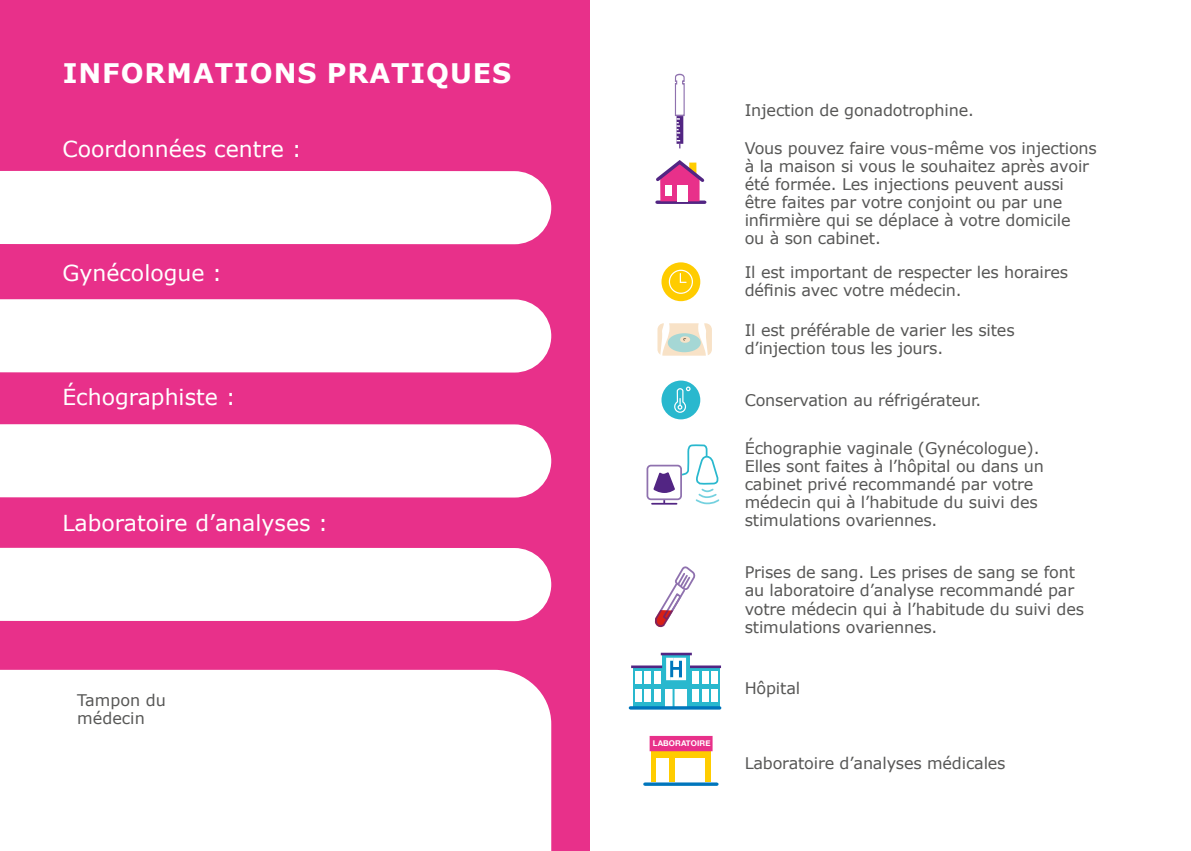
<style>
.page{position:relative;width:1191px;height:851px;background:#fff}
.page>*{position:absolute;margin:0;border:0;box-sizing:border-box;transform-origin:0 0}
.t1{font:700 27px "Verdana";letter-spacing:.035em;color:#fff}
.t2{font:22px "Verdana";color:#fff}
.t3{font:16px/18px "Verdana";letter-spacing:-.01em;color:#575756}
.t4{font:700 8px "Helvetica Neue";letter-spacing:.015em;color:#fff}
</style>
<div class="page">
<div style="left:651px;top:739px;width:59px;height:43px;background:#fc0"></div>
<svg style="left:649px;top:735px;width:63px;height:16px"></svg>
<div style="left:675px;top:758px;width:30px;height:24px;background:#fff"></div>
<div style="left:656px;top:758px;width:13px;height:24px;background:#fff"></div>
<hr style="left:645px;top:782px;width:72px;height:3px;background:#0076bc">
<svg style="left:657px;top:201px;width:48px;height:3px"></svg>
<svg style="left:656px;top:160px;width:50px;height:41px"></svg>
<div style="left:661px;top:262px;width:39px;height:39px;background:#fc0;border-radius:50%"></div>
<div style="left:669px;top:269px;width:24px;height:25px;border:1px solid #fff;border-radius:50%"></div>
<svg style="left:679px;top:272px;width:8px;height:11px"></svg>
<svg style="left:633px;top:680px;width:29px;height:26px"></svg>
<div style="left:689px;top:667px;width:30px;height:40px;background:#29b8ce"></div>
<div style="left:662px;top:654px;width:28px;height:53px;background:#29b8ce"></div>
<svg style="left:631px;top:652px;width:90px;height:28px"></svg>
<div style="left:665px;top:688px;width:22px;height:19px;background:#fff"></div>
<svg style="left:672px;top:688px;width:2px;height:18px"></svg>
<div style="left:654px;top:671px;width:6px;height:12px;background:#fff"></div>
<div style="left:654px;top:689px;width:6px;height:12px;background:#fff"></div>
<div style="left:711px;top:671px;width:7px;height:12px;background:#fff"></div>
<div style="left:711px;top:689px;width:7px;height:12px;background:#fff"></div>
<div style="left:635px;top:671px;width:6px;height:12px;background:#fff"></div>
<div style="left:635px;top:689px;width:6px;height:12px;background:#fff"></div>
<div style="left:692px;top:671px;width:7px;height:12px;background:#fff"></div>
<div style="left:692px;top:689px;width:7px;height:12px;background:#fff"></div>
<div style="left:644px;top:671px;width:7px;height:12px;background:#fff"></div>
<div style="left:644px;top:689px;width:7px;height:12px;background:#fff"></div>
<div style="left:702px;top:671px;width:6px;height:12px;background:#fff"></div>
<div style="left:702px;top:689px;width:6px;height:12px;background:#fff"></div>
<hr style="left:630px;top:706px;width:89px;height:3px;background:#0076bc">
<svg style="left:654px;top:566px;width:42px;height:62px"></svg>
<svg style="left:674px;top:73px;width:11px;height:75px"></svg>
<div style="left:646px;top:464px;width:36px;height:36px;border:2px solid #522583;border-radius:4px"></div>
<svg style="left:652px;top:323px;width:68px;height:182px"></svg>
<div style="left:0;top:0;width:590px;height:850px;background:#e8308a"></div>
<div style="left:0;top:170px;width:551px;height:75px;background:#fff"></div>
<div style="left:0;top:299px;width:551px;height:74px;background:#fff"></div>
<div style="left:0;top:424px;width:551px;height:74px;background:#fff"></div>
<div style="left:0;top:547px;width:551px;height:75px;background:#fff"></div>
<div style="left:0;top:669px;width:551px;height:181px;background:#fff"></div>
<h1 class="t1" style="left:63px;top:54px;width:450px">INFORMATIONS PRATIQUES</h1>
<h2 class="t2" style="left:62px;top:133px;width:241px">Coordonnées centre :</h2>
<h2 class="t2" style="left:62px;top:258px;width:161px">Gynécologue :</h2>
<h2 class="t2" style="left:62px;top:382px;width:175px">Échographiste :</h2>
<h2 class="t2" style="left:62px;top:508px;width:267px">Laboratoire d’analyses :</h2>
<p class="t3" style="left:77px;top:691px;width:90px">Tampon du médecin</p>
<p class="t4" style="left:653px;top:738px;width:59px">LABORATOIRE</p>
<p class="t3" style="left:744px;top:101px;width:231px">Injection de gonadotrophine.</p>
<p class="t3" style="left:744px;top:139px;width:354px">Vous pouvez faire vous-même vos injections à la maison si vous le souhaitez après avoir été formée. Les injections peuvent aussi être faites par votre conjoint ou par une infirmière qui se déplace à votre domicile<br>ou à son cabinet.</p>
<p class="t3" style="left:744px;top:263px;width:325px">Il est important de respecter les horaires définis avec votre médecin.</p>
<p class="t3" style="left:744px;top:320px;width:271px">Il est préférable de varier les sites d’injection tous les jours.</p>
<p class="t3" style="left:744px;top:391px;width:238px">Conservation au réfrigérateur.</p>
<p class="t3" style="left:744px;top:439px;width:301px">Échographie vaginale (Gynécologue).<br>Elles sont faites à l’hôpital ou dans un cabinet privé recommandé par votre médecin qui à l’habitude du suivi des stimulations ovariennes.</p>
<p class="t3" style="left:744px;top:563px;width:341px">Prises de sang. Les prises de sang se font au laboratoire d’analyse recommandé par votre médecin qui à l’habitude du suivi des stimulations ovariennes.</p>
<p class="t3" style="left:744px;top:679px;width:57px">Hôpital</p>
<p class="t3" style="left:744px;top:754px;width:262px">Laboratoire d’analyses médicales</p>
</div>
